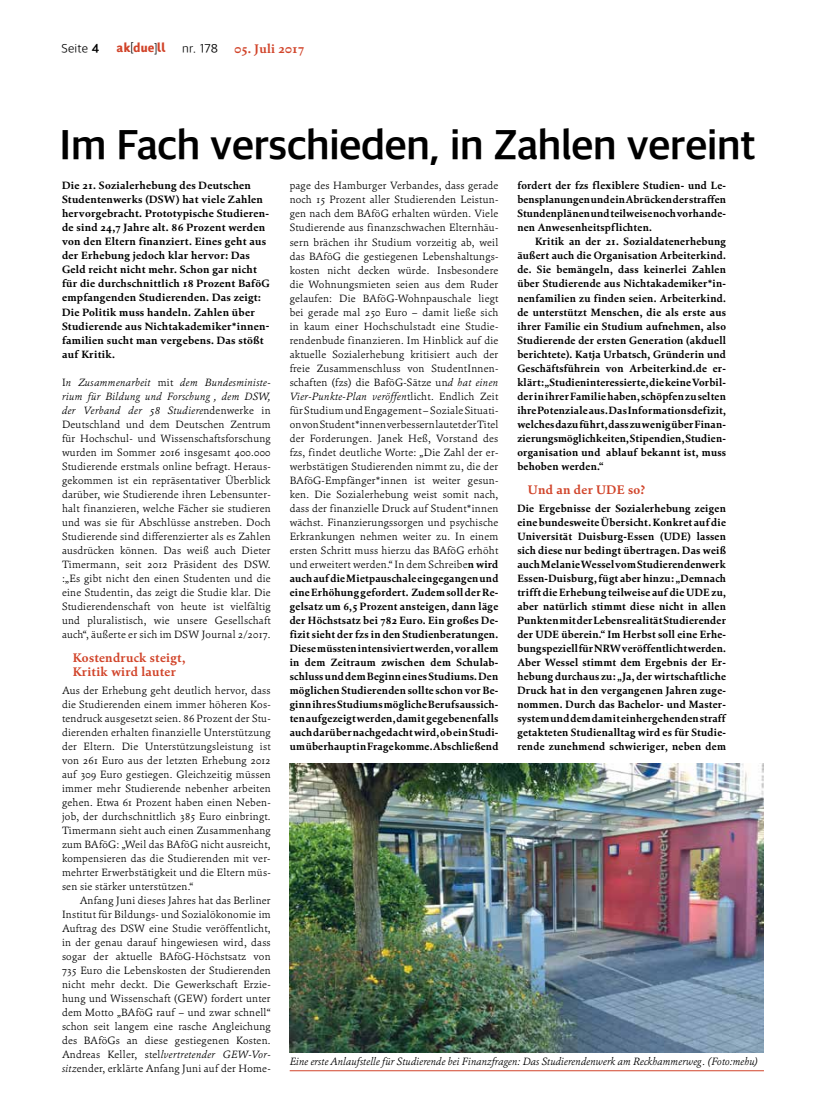
<style>
.page{position:relative;width:826px;height:1110px;background:#fff}
.page>*{position:absolute;margin:0;border:0;box-sizing:border-box;transform-origin:0 0}
.t1{font:700 42.5px "Akduell Apple SD Gothic Neo";letter-spacing:-.02em;color:#000}
.t2{font:700 12.5px/14px "Cala";letter-spacing:.02em;color:#d1442a}
.t3{font:300 12.5px "Akduell Apple SD Gothic Neo";letter-spacing:.01em;color:#000}
.t4{font:12.5px "Akduell 03";letter-spacing:.02em;color:#d1442a}
.t5{font:300 10.62px/14px "Cala";letter-spacing:.02em;color:#000;text-align:justify}
.t6{font:700 10.62px/14px "Cala";letter-spacing:.02em;color:#000;text-align:justify}
.t7{font:italic 300 10.62px "Cala";color:#000}
.s1{font-weight:700}
.s2{color:#000}
.s3{font-style:italic}
</style>
<div class="page">
<img style="left:290px;top:763px;width:474px;height:288px">
<hr style="left:290px;top:1070px;width:474px;height:1px;background:#d1442a">
<p class="t3" style="left:62px;top:40px;width:39px">Seite <span class="s1">4</span></p>
<p class="t4" style="left:116px;top:42px;width:51px">ak<span class="s2">[</span>due<span class="s2">]</span>ll</p>
<p class="t3" style="left:182px;top:40px;width:37px">nr. 178</p>
<p class="t2" style="left:234px;top:41px;width:71px">05. Juli 2017</p>
<h1 class="t1" style="left:59px;top:116px;width:698px">Im Fach verschieden, in Zahlen vereint</h1>
<p class="t6" style="left:62px;top:179px;width:209px;text-align:left">Die 21. Sozialerhebung des Deutschen Studentenwerks (DSW) hat viele Zahlen hervorgebracht. Prototypische Studieren&shy;de sind 24,7 Jahre alt. 86 Prozent werden von den Eltern finanziert. Eines geht aus der Erhebung jedoch klar hervor: Das Geld reicht nicht mehr. Schon gar nicht für die durchschnittlich 18 Prozent BaföG empfangenden Studierenden. Das zeigt:<br>Die Politik muss handeln. Zahlen über Studierende aus Nichtakademiker*innen&shy;familien sucht man vergebens. Das stößt auf Kritik.</p>
<p class="t5" style="left:62px;top:375px;width:210px">I<span class="s3">n Zusammenarbeit</span> mit <span class="s3">dem Bundesministe&shy;rium für Bildung und Forschung , dem DSW, der Verband der 58 Studiere</span>ndenwerke in Deutschland und dem Deutschen Zentrum für Hochschul- und Wissenschaftsforschung wurden im Sommer 2016 insgesamt 400.000<br>Studierende erstmals online befragt. Heraus&shy;gekommen ist ein repräsentativer Überblick darüber, wie Studierende ihren Lebensunter&shy;halt finanzieren, welche Fächer sie studieren und was sie für Abschlüsse anstreben. Doch Studierende sind differenzierter als es Zahlen ausdrücken können. Das weiß auch Dieter Timermann, seit 2012 Präsident des DSW. :„Es gibt nicht den einen Studenten und die eine Studentin, das zeigt die Studie klar. Die Studierendenschaft von heute ist vielfältig und pluralistisch, wie unsere Gesellschaft auch“, äußerte er sich im DSW Journal 2/2017.</p>
<p class="t2" style="left:73px;top:650px;width:114px">Kostendruck steigt,<br>Kritik wird lauter</p>
<p class="t5" style="left:62px;top:683px;width:210px">Aus der Erhebung geht deutlich hervor, dass die Studierenden einem immer höheren Kos&shy;tendruck ausgesetzt seien. 86 Prozent der Stu&shy;dierenden erhalten finanzielle Unterstützung der Eltern. Die Unterstützungsleistung ist von 261 Euro aus der letzten Erhebung 2012 auf 309 Euro gestiegen. Gleichzeitig müssen immer mehr Studierende nebenher arbeiten gehen. Etwa 61 Prozent haben einen Neben&shy;job, der durchschnittlich 385 Euro einbringt.<br>Timermann sieht auch einen Zusammenhang zum BAföG: „Weil das BAföG nicht ausreicht, kompensieren das die Studierenden mit ver&shy;mehrter Erwerbstätigkeit und die Eltern müs&shy;sen sie stärker unterstützen.“</p>
<p class="t5" style="left:62px;top:893px;width:210px;text-indent:18px">Anfang Juni dieses Jahres hat das Berliner Institut für Bildungs- und Sozialökonomie im Auftrag des DSW eine Studie veröffentlicht, in der genau darauf hingewiesen wird, dass sogar der aktuelle BAföG-Höchstsatz von 735 Euro die Lebenskosten der Studierenden nicht mehr deckt. Die Gewerkschaft Erzie&shy;hung und Wissenschaft (GEW) fordert unter dem Motto „BAföG rauf – und zwar schnell“ schon seit langem eine rasche Angleichung des BAföGs an diese gestiegenen Kosten.<br>Andreas Keller, stel<span class="s3">lvertretender GEW-Vor&shy;sitz</span>ender, erklärte Anfang Juni auf der Home-</p>
<p class="t5" style="left:290px;top:179px;width:210px">page des Hamburger Verbandes, dass gerade noch 15 Prozent aller Studierenden Leistun&shy;gen nach dem BAföG erhalten würden. Viele Studierende aus finanzschwachen Elternhäu&shy;sern brächen ihr Studium vorzeitig ab, weil das BAföG die gestiegenen Lebenshaltungs&shy;kosten nicht decken würde. Insbesondere die Wohnungsmieten seien aus dem Ruder gelaufen: Die BAföG-Wohnpauschale liegt bei gerade mal 250 Euro – damit ließe sich in kaum einer Hochschulstadt eine Studie&shy;rendenbude finanzieren. Im Hinblick auf die aktuelle Sozialerhebung kritisiert auch der freie Zusammenschluss von StudentInnen&shy;schaften (fzs) die BaföG-Sätze un<span class="s3">d hat einen Vier-Punkte-Plan veröffen</span>tlicht. Endlich Zeit für Studium und Engagement – Soziale Situati&shy;on von Student*innen verbessern lautet der Titel der Forderungen. Janek Heß, Vorstand des fzs, findet deutliche Worte: „Die Zahl der er&shy;werbstätigen Studierenden nimmt zu, die der BAföG-Empfänger*innen ist weiter gesun&shy;ken. Die Sozialerhebung weist somit nach, dass der finanzielle Druck auf Student*innen wächst. Finanzierungssorgen und psychische Erkrankungen nehmen weiter zu. In einem ersten Schritt muss hierzu das BAföG erhöht und erweitert werden.“ In dem Schreibe<span class="s1">n wird auch auf die Mietpauschale eingegangen und eine Erhöhung gefordert. Zudem soll der Re&shy;gelsatz um 6,5 Prozent ansteigen, dann läge der Höchstsatz bei 782 Euro. Ein großes De&shy;fizit sieht der fzs in den Studienberatungen.<br>Diese müssten intensiviert werden, vor allem in dem Zeitraum zwischen dem Schulab&shy;schluss und dem Beginn eines Studiums. Den möglichen Studierenden sollte schon vor Be&shy;ginn ihres Studiums mögliche Berufsaussich&shy;ten aufgezeigt werden, damit gegebenenfalls auch darüber nachgedacht wird, ob ein Studi&shy;um überhaupt in Frage komme. Abschließend</span></p>
<p class="t6" style="left:517px;top:179px;width:210px">fordert der fzs flexiblere Studien- und Le&shy;bensplanungen und ein Abrücken der straffen Stundenplänen und teilweise noch vorhande&shy;nen Anwesenheitspflichten.</p>
<p class="t6" style="left:517px;top:235px;width:210px;text-indent:18px">Kritik an der 21. Sozialdatenerhebung äußert auch die Organisation Arbeiterkind. de. Sie bemängeln, dass keinerlei Zahlen über Studierende aus Nichtakademiker*in&shy;nenfamilien zu finden seien. Arbeiterkind. de unterstützt Menschen, die als erste aus ihrer Familie ein Studium aufnehmen, also Studierende der ersten Generation (akduell berichtete). Katja Urbatsch, Gründerin und Geschäftsführein von Arbeiterkind.de er&shy;klärt: „Studieninteressierte, die keine Vorbil&shy;der in ihrer Familie haben, schöpfen zu selten ihre Potenziale aus. Das Informationsdefizit, welches dazu führt, dass zu wenig über Finan&shy;zierungsmöglichkeiten, Stipendien, Studien&shy;organisation und ‐ablauf bekannt ist, muss behoben werden.“</p>
<p class="t2" style="left:528px;top:482px;width:119px">Und an der UDE so?</p>
<p class="t6" style="left:517px;top:501px;width:210px">Die Ergebnisse der Sozialerhebung zeigen eine bundesweite Übersicht. Konkret auf die Universität Duisburg-Essen (UDE) lassen sich diese nur bedingt übertragen. Das weiß auch Melanie Wessel vom Studierendenwerk Essen-Duisburg, fügt aber hinzu: „Demnach trifft die Erhebung teilweise auf die UDE zu, aber natürlich stimmt diese nicht in allen Punkten mit der Lebensrealität Studierender der UDE überein.“ Im Herbst soll eine Erhe&shy;bung speziell für NRW veröffentlicht werden.<br>Aber Wessel stimmt dem Ergebnis der Er&shy;hebung durchaus zu: „Ja, der wirtschaftliche Druck hat in den vergangenen Jahren zuge&shy;nommen. Durch das Bachelor- und Master&shy;system und dem damit einhergehenden straff getakteten Studienalltag wird es für Studie&shy;rende zunehmend schwieriger, neben dem</p>
<p class="t7" style="left:290px;top:1054px;width:470px">Eine erste Anlaufstelle für Studierende bei Finanzfragen: Das Studierendenwerk am Reckhammerweg . (Foto:mehu)</p>
</div>
